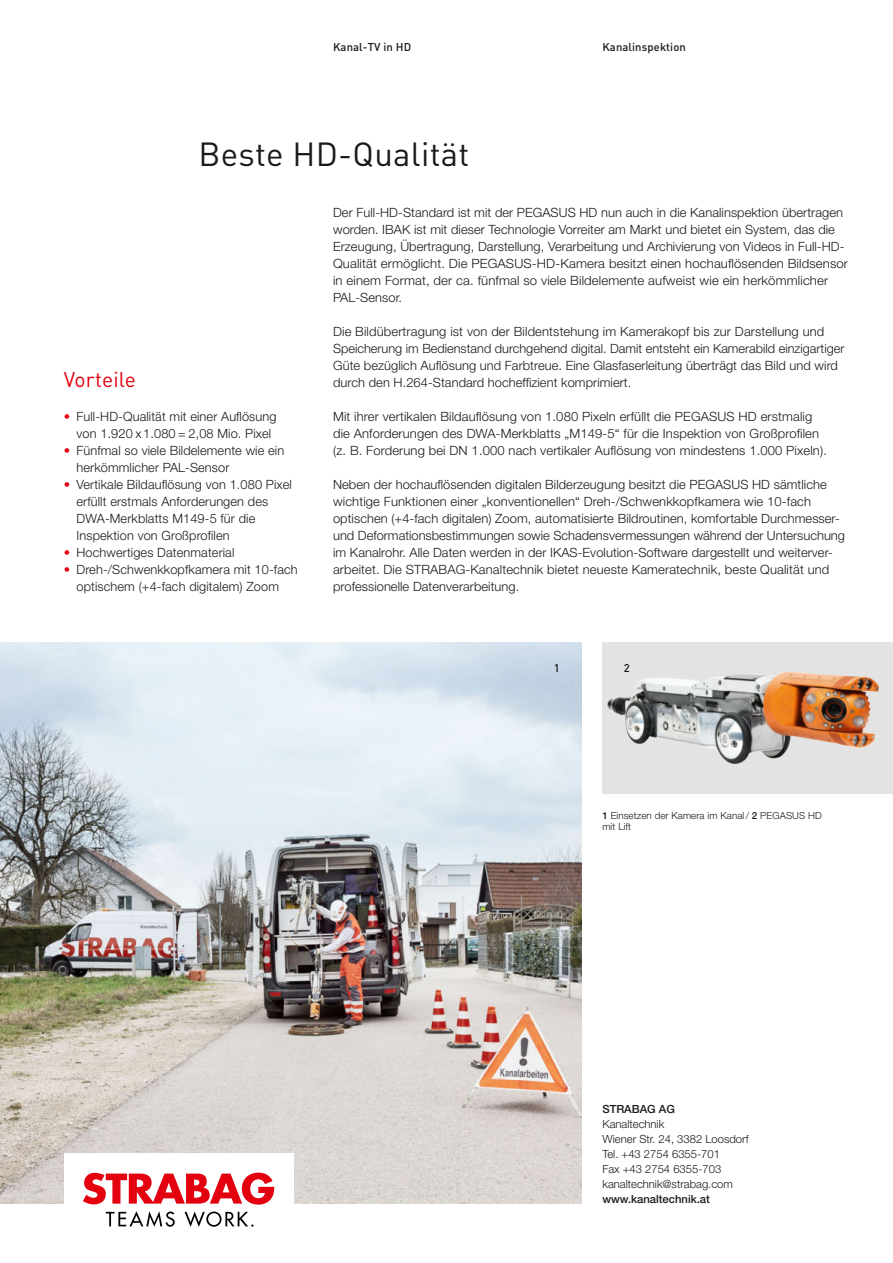
<style>
.page{position:relative;width:893px;height:1263px;background:#fff}
.page>*{position:absolute;margin:0;border:0;box-sizing:border-box;transform-origin:0 0}
.t1{font:33px "DIN Pro";letter-spacing:.01em;color:#1a1a18}
.t2{font:21px "DIN Pro";letter-spacing:.01em;color:#e3000f}
.t3{font:300 12.75px/17px "Helvetica Neue LT Pro";letter-spacing:.01em;color:#1a1a18}
.t4{font:300 11.25px/15px "Helvetica Neue LT Pro";color:#1a1a18}
.t5{font:500 11.25px "DIN Pro";letter-spacing:.01em;color:#1a1a18}
.t6{font:500 11.25px "Helvetica Neue LT Pro";color:#1a1a18}
.t7{font:300 9.75px/11.2px "Helvetica Neue LT Pro";letter-spacing:.01em;color:#1a1a18}
.s1{color:#e3000f}
.s2{font-weight:500}
</style>
<div class="page">
<img style="left:0;top:642px;width:581px;height:561px">
<img style="left:602px;top:642px;width:291px;height:152px">
<div style="left:64px;top:1153px;width:229px;height:93px;background:#fff"></div>
<svg style="left:83px;top:1172px;width:191px;height:32px"></svg>
<svg style="left:106px;top:1211px;width:147px;height:16px"></svg>
<p class="t5" style="left:333px;top:39px;width:80px">Kanal-TV in HD</p>
<p class="t5" style="left:602px;top:39px;width:85px">Kanalinspektion</p>
<h1 class="t1" style="left:198px;top:131px;width:272px">Beste HD-Qualität</h1>
<h2 class="t2" style="left:64px;top:365px;width:74px">Vorteile</h2>
<p class="t3" style="left:64px;top:408px;width:214px;text-align:center"><span class="s1">•</span> Full-HD-Qualität mit einer Auflösung von 1.920 x 1.080 = 2,08 Mio. Pixel</p>
<p class="t3" style="left:77px;top:442px;width:209px;text-indent:-13px"><span class="s1">•</span> Fünfmal so viele Bildelemente wie ein herkömmlicher PAL-Sensor</p>
<p class="t3" style="left:77px;top:476px;width:217px;text-indent:-13px"><span class="s1">•</span> Vertikale Bildauflösung von 1.080 Pixel erfüllt erstmals Anforderungen des DWA-Merkblatts M149-5 für die Inspektion von Großprofilen</p>
<p class="t3" style="left:64px;top:544px;width:172px"><span class="s1">•</span> Hochwertiges Datenmaterial</p>
<p class="t3" style="left:64px;top:561px;width:235px;text-align:center"><span class="s1">•</span> Dreh-/Schwenkkopfkamera mit 10-fach optischem (+4-fach digitalem) Zoom</p>
<p class="t3" style="left:333px;top:204px;width:516px">Der Full-HD-Standard ist mit der PEGASUS HD nun auch in die Kanalinspektion übertragen worden. IBAK ist mit dieser Technologie Vorreiter am Markt und bietet ein System, das die Erzeugung, Übertragung, Darstellung, Verarbeitung und Archivierung von Videos in Full-HD-Qualität ermöglicht. Die PEGASUS-HD-Kamera besitzt einen hochauflösenden Bildsensor in einem Format, der ca. fünfmal so viele Bildelemente aufweist wie ein herkömmlicher PAL-Sensor.</p>
<p class="t3" style="left:333px;top:323px;width:513px">Die Bildübertragung ist von der Bildentstehung im Kamerakopf bis zur Darstellung und Speicherung im Bedienstand durchgehend digital. Damit entsteht ein Kamerabild einzigartiger Güte bezüglich Auflösung und Farbtreue. Eine Glasfaserleitung überträgt das Bild und wird durch den H.264-Standard hocheffizient komprimiert.</p>
<p class="t3" style="left:333px;top:408px;width:495px">Mit ihrer vertikalen Bildauflösung von 1.080 Pixeln erfüllt die PEGASUS HD erstmalig die Anforderungen des DWA-Merkblatts „M149-5“ für die Inspektion von Großprofilen (z. B. Forderung bei DN 1.000 nach vertikaler Auflösung von mindestens 1.000 Pixeln).</p>
<p class="t3" style="left:333px;top:476px;width:513px">Neben der hochauflösenden digitalen Bilderzeugung besitzt die PEGASUS HD sämtliche wichtige Funktionen einer „konventionellen“ Dreh-/Schwenkkopfkamera wie 10-fach optischen (+4-fach digitalen) Zoom, automatisierte Bildroutinen, komfortable Durchmesser&shy;und Deformationsbestimmungen sowie Schadensvermessungen während der Untersuchung im Kanalrohr. Alle Daten werden in der IKAS-Evolution-Software dargestellt und weiterver&shy;arbeitet. Die STRABAG-Kanaltechnik bietet neueste Kameratechnik, beste Qualität und professionelle Datenverarbeitung.</p>
<p class="t5" style="left:554px;top:660px;width:7px">1</p>
<p class="t5" style="left:624px;top:660px;width:7px">2</p>
<p class="t7" style="left:602px;top:810px;width:221px"><span class="s2">1</span> Einsetzen der Kamera im Kanal/ <span class="s2">2</span> PEGASUS HD mit Lift</p>
<p class="t6" style="left:602px;top:1103px;width:74px">STRABAG AG</p>
<p class="t4" style="left:602px;top:1117px;width:148px">Kanaltechnik<br>Wiener Str. 24, 3382 Loosdorf<br>Tel. +43 2754 6355-701<br>Fax +43 2754 6355-703 kanaltechnik@strabag.com</p>
<p class="t6" style="left:602px;top:1193px;width:109px">www.kanaltechnik.at</p>
</div>
